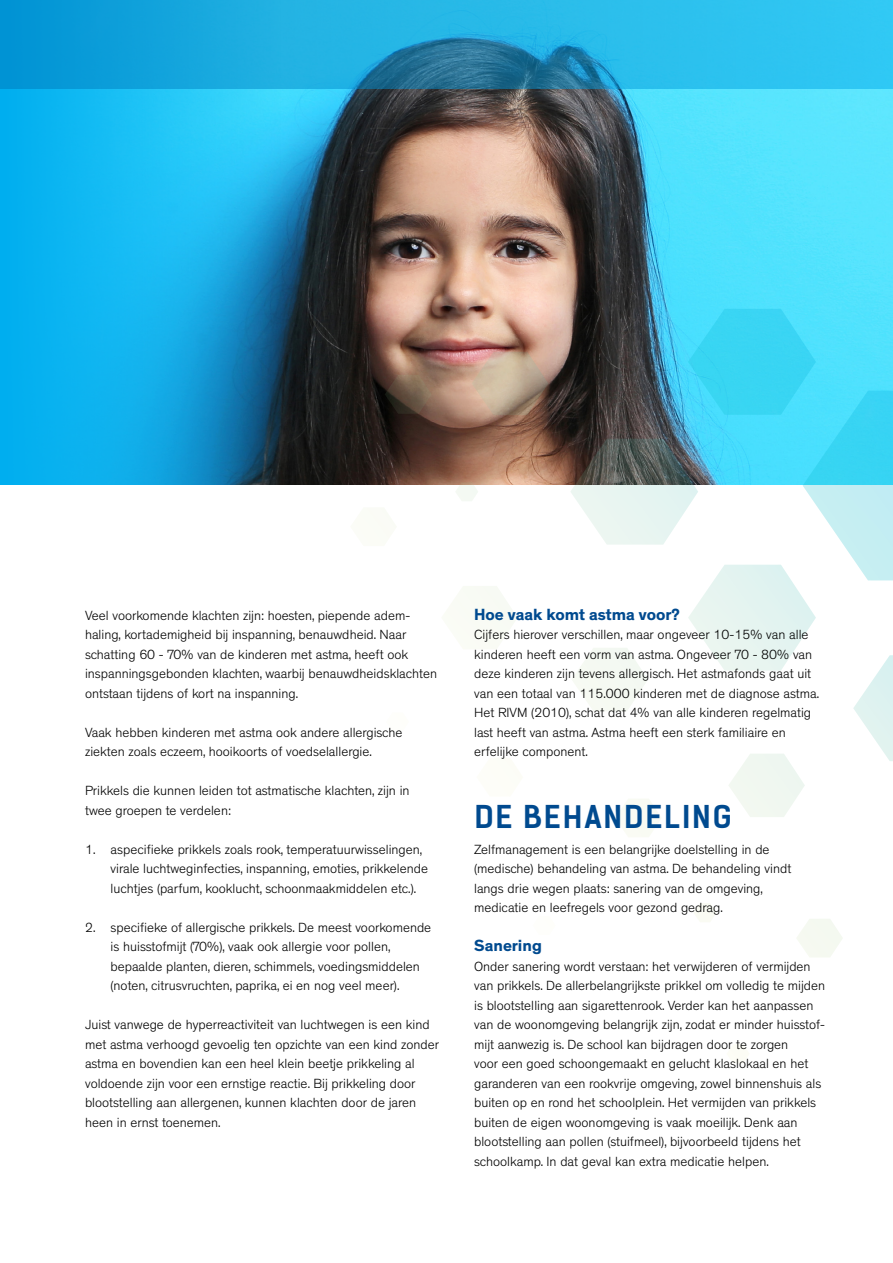
<style>
.page{position:relative;width:893px;height:1263px;background:#fff}
.page>*{position:absolute;margin:0;border:0;box-sizing:border-box;transform-origin:0 0}
.t1{font:700 30px "Kelson Sans";letter-spacing:.065em;color:#004a8f}
.t2{font:700 16.5px "Theinhardt";color:#004a8f}
.t3{font:300 13.5px/19.5px "Theinhardt";color:#000}
</style>
<div class="page">
<img style="left:281px;top:89px;width:612px;height:395px">
<svg style="left:0;top:89px;width:281px;height:395px;background:#13abe3"></svg>
<svg style="left:0;top:0;width:893px;height:89px;background:#20aadb"></svg>
<svg style="left:455px;top:586px;width:62px;height:63px"></svg>
<svg style="left:472px;top:352px;width:76px;height:63px;background:#bca28d"></svg>
<svg style="left:570px;top:309px;width:323px;height:528px"></svg>
<svg style="left:797px;top:919px;width:46px;height:38px"></svg>
<svg style="left:385px;top:375px;width:47px;height:39px;background:#604e3e"></svg>
<svg style="left:694px;top:903px;width:22px;height:19px"></svg>
<svg style="left:455px;top:482px;width:23px;height:19px"></svg>
<p class="t3" style="left:85px;top:605px;width:353px">Veel voorkomende klachten zijn: hoesten, piepende adem&shy;haling, kortademigheid bij inspanning, benauwdheid. Naar schatting 60 - 70% van de kinderen met astma, heeft ook inspanningsgebonden klachten, waarbij benauwdheidsklachten ontstaan tijdens of kort na inspanning.</p>
<p class="t3" style="left:85px;top:722px;width:319px">Vaak hebben kinderen met astma ook andere allergische ziekten zoals eczeem, hooikoorts of voedselallergie.</p>
<p class="t3" style="left:85px;top:781px;width:326px">Prikkels die kunnen leiden tot astmatische klachten, zijn in twee groepen te verdelen:</p>
<p class="t3" style="left:111px;top:839px;width:319px;text-indent:-26px">1. aspecifieke prikkels zoals rook, temperatuurwisselingen, virale luchtweginfecties, inspanning, emoties, prikkelende luchtjes (parfum, kooklucht, schoonmaakmiddelen etc.).</p>
<p class="t3" style="left:111px;top:917px;width:322px;text-indent:-26px">2. specifieke of allergische prikkels. De meest voorkomende is huisstofmijt (70%), vaak ook allergie voor pollen, bepaalde planten, dieren, schimmels, voedingsmiddelen (noten, citrusvruchten, paprika, ei en nog veel meer).</p>
<p class="t3" style="left:85px;top:1015px;width:355px">Juist vanwege de hyperreactiviteit van luchtwegen is een kind met astma verhoogd gevoelig ten opzichte van een kind zonder astma en bovendien kan een heel klein beetje prikkeling al voldoende zijn voor een ernstige reactie. Bij prikkeling door blootstelling aan allergenen, kunnen klachten door de jaren heen in ernst toenemen.</p>
<p class="t2" style="left:474px;top:604px;width:207px">Hoe vaak komt astma voor?</p>
<p class="t3" style="left:474px;top:625px;width:346px">Cijfers hierover verschillen, maar ongeveer 10-15% van alle kinderen heeft een vorm van astma. Ongeveer 70 - 80% van deze kinderen zijn tevens allergisch. Het astmafonds gaat uit van een totaal van 115.000 kinderen met de diagnose astma.<br>Het RIVM (2010), schat dat 4% van alle kinderen regelmatig last heeft van astma. Astma heeft een sterk familiaire en erfelijke component.</p>
<h1 class="t1" style="left:474px;top:798px;width:259px">DE BEHANDELING</h1>
<p class="t3" style="left:474px;top:839px;width:319px">Zelfmanagement is een belangrijke doelstelling in de (medische) behandeling van astma. De behandeling vindt langs drie wegen plaats: sanering van de omgeving, medicatie en leefregels voor gezond gedrag.</p>
<p class="t2" style="left:474px;top:935px;width:69px">Sanering</p>
<p class="t3" style="left:474px;top:956px;width:352px">Onder sanering wordt verstaan: het verwijderen of vermijden van prikkels. De allerbelangrijkste prikkel om volledig te mijden is blootstelling aan sigarettenrook. Verder kan het aanpassen van de woonomgeving belangrijk zijn, zodat er minder huisstof&shy;mijt aanwezig is. De school kan bijdragen door te zorgen<br>voor een goed schoongemaakt en gelucht klaslokaal en het garanderen van een rookvrije omgeving, zowel binnenshuis als buiten op en rond het schoolplein. Het vermijden van prikkels buiten de eigen woonomgeving is vaak moeilijk. Denk aan blootstelling aan pollen (stuifmeel), bijvoorbeeld tijdens het schoolkamp. In dat geval kan extra medicatie helpen.</p>
</div>
